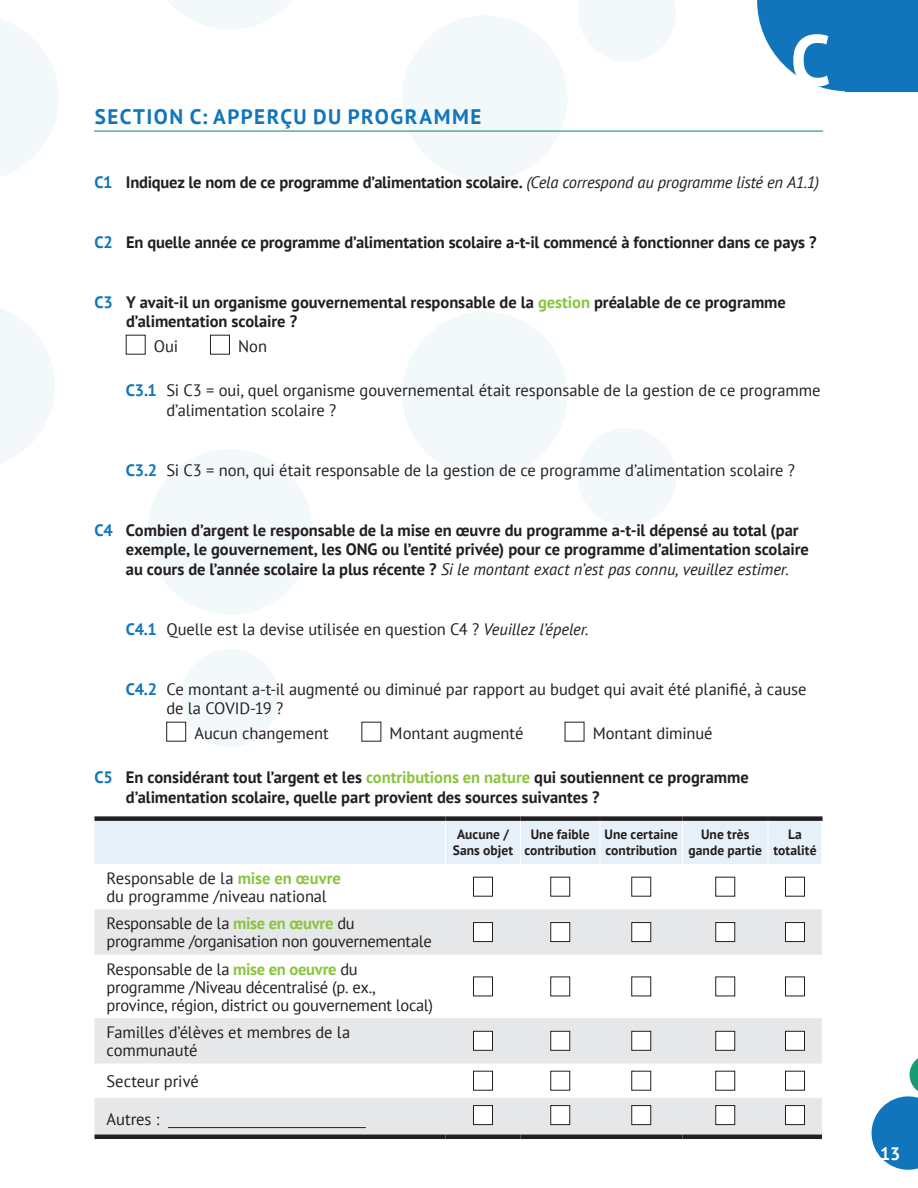
<style>
.page{position:relative;width:918px;height:1188px;background:#fff}
.page>*{position:absolute;margin:0;border:0;box-sizing:border-box;transform-origin:0 0}
.t1{font:700 72px "PT Sans";color:#fff}
.t2{font:700 21px "PT Sans";letter-spacing:.07em;color:#1175bc}
.t3{font:700 18px "PT Sans";color:#fff}
.t4{font:16.5px/18px "PT Sans";letter-spacing:-.005em;color:#231f20}
.t5{font:700 16.5px/19.5px "PT Sans";letter-spacing:-.005em;color:#231f20}
.t6{font:700 13.5px/15.8px "PT Sans";letter-spacing:.005em;color:#231f20;text-align:center}
.s1{color:#1175bc}
.s2{font-weight:400;font-style:italic}
.s3{color:#8ac53f}
.s4{font-weight:700;color:#1175bc}
.s5{font-style:italic}
.s6{font-weight:700;color:#8ac53f}
</style>
<div class="page">
<svg style="left:872px;top:1058px;width:46px;height:112px"></svg>
<svg style="left:0;top:19px;width:58px;height:158px"></svg>
<svg style="left:168px;top:0;width:124px;height:29px"></svg>
<div style="left:402px;top:15px;width:165px;height:166px;background:#f3f8fb;border-radius:50%"></div>
<div style="left:402px;top:312px;width:165px;height:165px;background:#f3f8fb;border-radius:50%"></div>
<div style="left:148px;top:449px;width:165px;height:165px;background:#f3f8fb;border-radius:50%"></div>
<svg style="left:0;top:309px;width:54px;height:154px"></svg>
<svg style="left:578px;top:0;width:98px;height:61px"></svg>
<div style="left:578px;top:428px;width:98px;height:98px;background:#f3f8fb;border-radius:50%"></div>
<div style="left:181px;top:649px;width:98px;height:98px;background:#f3f8fb;border-radius:50%"></div>
<div style="left:210px;top:335px;width:20px;height:19px;border:1px solid #231f20"></div>
<div style="left:166px;top:722px;width:20px;height:19px;border:1px solid #231f20"></div>
<div style="left:94px;top:821px;width:727px;height:43px;background:#e5f0f8"></div>
<svg style="left:94px;top:909px;width:728px;height:226px;fill:#e6e7e9"></svg>
<div style="left:94px;top:816px;width:352px;height:5px;background:#231f20"></div>
<div style="left:446px;top:816px;width:74px;height:5px;background:#231f20"></div>
<hr style="left:445px;top:821px;width:1px;height:43px;background:#fff">
<hr style="left:94px;top:1135px;width:352px;height:4px;background:#231f20">
<hr style="left:446px;top:1135px;width:74px;height:4px;background:#231f20">
<hr style="left:520px;top:1135px;width:80px;height:4px;background:#231f20">
<hr style="left:600px;top:1135px;width:82px;height:4px;background:#231f20">
<hr style="left:682px;top:1135px;width:86px;height:4px;background:#231f20">
<hr style="left:768px;top:1135px;width:54px;height:4px;background:#231f20">
<hr style="left:520px;top:821px;width:1px;height:43px;background:#fff">
<div style="left:520px;top:816px;width:80px;height:5px;background:#231f20"></div>
<div style="left:600px;top:816px;width:82px;height:5px;background:#231f20"></div>
<hr style="left:599px;top:821px;width:2px;height:43px;background:#fff">
<hr style="left:682px;top:821px;width:1px;height:43px;background:#fff">
<div style="left:682px;top:816px;width:86px;height:5px;background:#231f20"></div>
<div style="left:768px;top:816px;width:55px;height:5px;background:#231f20"></div>
<hr style="left:767px;top:821px;width:2px;height:43px;background:#fff">
<div style="left:473px;top:877px;width:20px;height:19px;border:1px solid #231f20"></div>
<div style="left:785px;top:877px;width:20px;height:19px;border:1px solid #231f20"></div>
<div style="left:473px;top:923px;width:20px;height:19px;background:#fff"></div>
<div style="left:473px;top:922px;width:20px;height:20px;border:1px solid #231f20"></div>
<div style="left:551px;top:923px;width:19px;height:19px;background:#fff"></div>
<div style="left:551px;top:922px;width:19px;height:20px;border:1px solid #231f20"></div>
<div style="left:632px;top:923px;width:19px;height:19px;background:#fff"></div>
<div style="left:632px;top:922px;width:19px;height:20px;border:1px solid #231f20"></div>
<div style="left:716px;top:923px;width:19px;height:19px;background:#fff"></div>
<div style="left:716px;top:922px;width:19px;height:20px;border:1px solid #231f20"></div>
<div style="left:785px;top:923px;width:20px;height:19px;background:#fff"></div>
<div style="left:785px;top:922px;width:20px;height:20px;border:1px solid #231f20"></div>
<div style="left:473px;top:977px;width:20px;height:19px;background:#fff"></div>
<div style="left:473px;top:977px;width:20px;height:19px;border:1px solid #231f20"></div>
<div style="left:551px;top:977px;width:19px;height:19px;background:#fff"></div>
<div style="left:632px;top:977px;width:19px;height:19px;background:#fff"></div>
<div style="left:716px;top:977px;width:19px;height:19px;background:#fff"></div>
<div style="left:785px;top:977px;width:20px;height:19px;background:#fff"></div>
<div style="left:785px;top:977px;width:20px;height:19px;border:1px solid #231f20"></div>
<div style="left:473px;top:1031px;width:20px;height:19px;background:#fff"></div>
<div style="left:473px;top:1031px;width:20px;height:20px;border:1px solid #231f20"></div>
<div style="left:551px;top:1031px;width:19px;height:19px;background:#fff"></div>
<div style="left:551px;top:1031px;width:19px;height:20px;border:1px solid #231f20"></div>
<div style="left:632px;top:1031px;width:19px;height:19px;background:#fff"></div>
<div style="left:632px;top:1031px;width:19px;height:20px;border:1px solid #231f20"></div>
<div style="left:716px;top:1031px;width:19px;height:19px;background:#fff"></div>
<div style="left:716px;top:1031px;width:19px;height:20px;border:1px solid #231f20"></div>
<div style="left:785px;top:1031px;width:20px;height:19px;background:#fff"></div>
<div style="left:785px;top:1031px;width:20px;height:20px;border:1px solid #231f20"></div>
<div style="left:473px;top:1071px;width:20px;height:19px;background:#fff"></div>
<div style="left:473px;top:1071px;width:20px;height:19px;border:1px solid #231f20"></div>
<div style="left:551px;top:1071px;width:19px;height:19px;background:#fff"></div>
<div style="left:632px;top:1071px;width:19px;height:19px;background:#fff"></div>
<div style="left:716px;top:1071px;width:19px;height:19px;background:#fff"></div>
<div style="left:785px;top:1071px;width:20px;height:19px;background:#fff"></div>
<div style="left:785px;top:1071px;width:20px;height:19px;border:1px solid #231f20"></div>
<hr style="left:168px;top:1127px;width:198px;height:1px;background:#231f20">
<div style="left:473px;top:1106px;width:20px;height:19px;background:#fff"></div>
<div style="left:473px;top:1105px;width:20px;height:20px;border:1px solid #231f20"></div>
<div style="left:551px;top:1106px;width:19px;height:19px;background:#fff"></div>
<div style="left:551px;top:1105px;width:19px;height:20px;border:1px solid #231f20"></div>
<div style="left:632px;top:1106px;width:19px;height:19px;background:#fff"></div>
<div style="left:632px;top:1105px;width:19px;height:20px;border:1px solid #231f20"></div>
<div style="left:716px;top:1106px;width:19px;height:19px;background:#fff"></div>
<div style="left:716px;top:1105px;width:19px;height:20px;border:1px solid #231f20"></div>
<div style="left:785px;top:1106px;width:20px;height:19px;background:#fff"></div>
<div style="left:785px;top:1105px;width:20px;height:20px;border:1px solid #231f20"></div>
<svg style="left:757px;top:0;width:161px;height:91px;background:#2d85c4"></svg>
<hr style="left:94px;top:130px;width:729px;height:2px;background:#179b72">
<p class="t2" style="left:95px;top:102px;width:388px">SECTION C: APPERÇU DU PROGRAMME</p>
<h1 class="t1" style="left:791px;top:12px;width:42px">C</h1>
<p class="t5" style="left:94px;top:172px;width:726px"><span class="s1">C1</span> Indiquez le nom de ce programme d’alimentation scolaire. <span class="s2">(Cela correspond au programme listé en A1.1)</span></p>
<p class="t5" style="left:94px;top:232px;width:724px"><span class="s1">C2</span> En quelle année ce programme d’alimentation scolaire a-t-il commencé à fonctionner dans ce pays ?</p>
<p class="t5" style="left:126px;top:292px;width:661px;text-indent:-31px"><span class="s1">C3</span> Y avait-il un organisme gouvernemental responsable de la <span class="s3">gestion</span> préalable de ce programme d’alimentation scolaire ?</p>
<p class="t4" style="left:154px;top:336px;width:26px">Oui</p>
<p class="t4" style="left:238px;top:336px;width:30px">Non</p>
<p class="t4" style="left:166px;top:380px;width:656px;line-height:19.5px;text-indent:-40px"><span class="s4">C3.1</span> Si C3 = oui, quel organisme gouvernemental était responsable de la gestion de ce programme d’alimentation scolaire ?</p>
<p class="t4" style="left:126px;top:461px;width:671px"><span class="s4">C3.2</span> Si C3 = non, qui était responsable de la gestion de ce programme d’alimentation scolaire ?</p>
<p class="t5" style="left:126px;top:520px;width:685px;text-indent:-31px"><span class="s1">C4</span> Combien d’argent le responsable de la mise en œuvre du programme a-t-il dépensé au total (par exemple, le gouvernement, les ONG ou l’entité privée) pour ce programme d’alimentation scolaire au cours de l’année scolaire la plus récente ? <span class="s2">Si le montant exact n’est pas connu, veuillez estimer.</span></p>
<p class="t4" style="left:126px;top:620px;width:464px"><span class="s4">C4.1</span> Quelle est la devise utilisée en question C4 ? <span class="s5">Veuillez l’épeler.</span></p>
<p class="t4" style="left:166px;top:679px;width:642px;line-height:19.5px;text-indent:-40px"><span class="s4">C4.2</span> Ce montant a-t-il augmenté ou diminué par rapport au budget qui avait été planifié, à cause de la COVID-19 ?</p>
<p class="t4" style="left:194px;top:723px;width:136px">Aucun changement</p>
<p class="t4" style="left:390px;top:723px;width:135px">Montant augmenté</p>
<p class="t4" style="left:593px;top:723px;width:121px">Montant diminué</p>
<p class="t5" style="left:126px;top:767px;width:624px;text-indent:-31px"><span class="s1">C5</span> En considérant tout l’argent et les <span class="s3">contributions en nature</span> qui soutiennent ce programme d’alimentation scolaire, quelle part provient des sources suivantes ?</p>
<p class="t6" style="left:453px;top:826px;width:62px">Aucune /<br>Sans objet</p>
<p class="t6" style="left:524px;top:826px;width:73px">Une faible contribution</p>
<p class="t6" style="left:604px;top:826px;width:75px;text-align:left">Une certaine contribution</p>
<p class="t6" style="left:689px;top:826px;width:75px">Une très gande partie</p>
<p class="t6" style="left:773px;top:826px;width:45px">La totalité</p>
<p class="t4" style="left:106px;top:869px;width:236px">Responsable de la <span class="s6">mise en œuvre </span>du programme /niveau national</p>
<p class="t4" style="left:107px;top:914px;width:327px">Responsable de la <span class="s6">mise en œuvre</span> du programme /organisation non gouvernementale</p>
<p class="t4" style="left:107px;top:959px;width:328px">Responsable de la <span class="s6">mise en oeuvre</span> du programme /Niveau décentralisé (p. ex., province, région, district ou gouvernement local)</p>
<p class="t4" style="left:107px;top:1023px;width:245px">Familles d’élèves et membres de la communauté</p>
<p class="t4" style="left:107px;top:1072px;width:94px">Secteur privé</p>
<p class="t4" style="left:107px;top:1110px;width:54px">Autres :</p>
<p class="t3" style="left:880px;top:1142px;width:22px">13</p>
</div>
